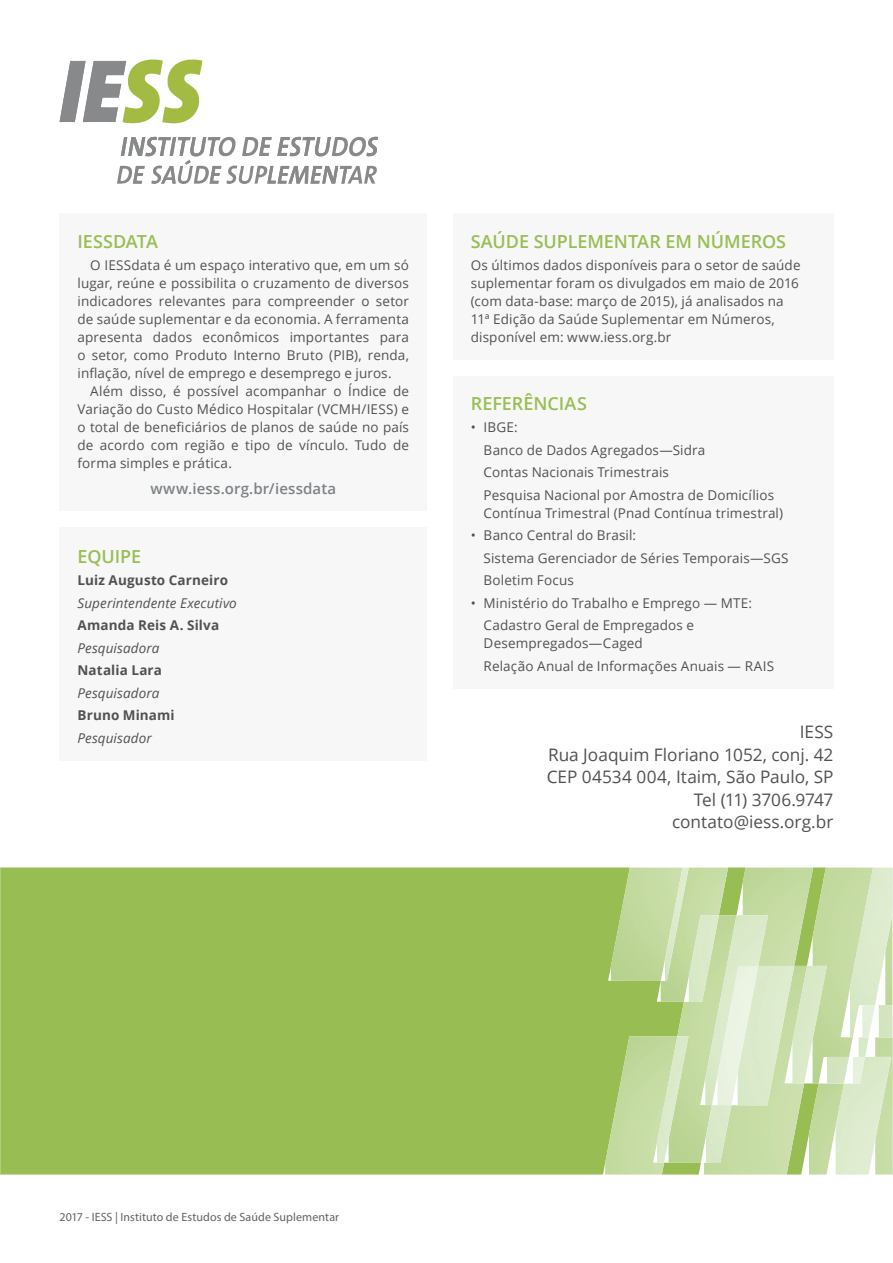
<style>
.page{position:relative;width:893px;height:1263px;background:#fff}
.page>*{position:absolute;margin:0;border:0;box-sizing:border-box;transform-origin:0 0}
.t1{font:600 18px "Open Sans";letter-spacing:-.005em;color:#99be53}
.t2{font:17.25px/22.5px "Open Sans";color:#505252;text-align:right}
.t3{font:600 15px "Open Sans";letter-spacing:.015em;color:#7c8385}
.t4{font:13.5px/18px "Open Sans";letter-spacing:.01em;color:#505252}
.t5{font:italic 13.5px "Open Sans";letter-spacing:.01em;color:#505252}
.t6{font:700 13.5px "Open Sans";letter-spacing:.01em;color:#505252}
.t7{font:12px "Myriad Pro";letter-spacing:.01em;color:#636366}
</style>
<div class="page">
<svg style="left:60px;top:60px;width:142px;height:64px"></svg>
<svg style="left:117px;top:136px;width:261px;height:48px"></svg>
<img style="left:879px;top:1005px;width:14px;height:170px">
<img style="left:883px;top:867px;width:10px;height:48px">
<svg style="left:809px;top:1174px;width:17px;height:1px"></svg>
<div style="left:1px;top:868px;width:808px;height:306px;background:#98bd53"></div>
<img style="left:669px;top:1002px;width:35px;height:161px">
<img style="left:661px;top:868px;width:67px;height:134px">
<img style="left:689px;top:915px;width:16px;height:87px">
<img style="left:605px;top:1036px;width:72px;height:138px">
<img style="left:657px;top:1036px;width:31px;height:127px">
<img style="left:611px;top:868px;width:54px;height:113px">
<img style="left:665px;top:868px;width:24px;height:113px">
<img style="left:813px;top:868px;width:46px;height:189px">
<img style="left:875px;top:1037px;width:17px;height:137px">
<img style="left:859px;top:1037px;width:10px;height:20px">
<img style="left:850px;top:868px;width:42px;height:169px">
<img style="left:862px;top:1005px;width:13px;height:32px">
<img style="left:743px;top:868px;width:70px;height:98px">
<img style="left:705px;top:915px;width:63px;height:51px">
<img style="left:809px;top:1083px;width:27px;height:91px">
<img style="left:836px;top:1057px;width:55px;height:117px">
<img style="left:853px;top:1057px;width:12px;height:27px">
<img style="left:704px;top:966px;width:103px;height:208px">
<img style="left:706px;top:1105px;width:25px;height:58px">
<img style="left:794px;top:966px;width:33px;height:117px">
<img style="left:758px;top:966px;width:36px;height:139px">
<img style="left:717px;top:966px;width:41px;height:139px">
<div style="left:453px;top:376px;width:380px;height:312px;background:#f7f7f8"></div>
<div style="left:453px;top:213px;width:380px;height:147px;background:#f7f7f8"></div>
<div style="left:60px;top:527px;width:367px;height:233px;background:#f7f7f8"></div>
<div style="left:60px;top:213px;width:367px;height:298px;background:#f7f7f8"></div>
<h1 class="t1" style="left:78px;top:229px;width:82px">IESSDATA</h1>
<p class="t4" style="left:78px;top:256px;width:333px;text-align:justify;text-indent:13px">O IESSdata é um espaço interativo que, em um só lugar, reúne e possibilita o cruzamento de diversos indicadores relevantes para compreender o setor de saúde suplementar e da economia. A ferramenta apresenta dados econômicos importantes para o setor, como Produto Interno Bruto (PIB), renda, inflação, nível de emprego e desemprego e juros.</p>
<p class="t4" style="left:78px;top:382px;width:333px;text-align:justify;text-indent:13px">Além disso, é possível acompanhar o Índice de Variação do Custo Médico Hospitalar (VCMH/IESS) e o total de beneficiários de planos de saúde no país de acordo com região e tipo de vínculo. Tudo de forma simples e prática.</p>
<p class="t3" style="left:150px;top:478px;width:187px">www.iess.org.br/iessdata</p>
<h1 class="t1" style="left:78px;top:544px;width:65px">EQUIPE</h1>
<p class="t6" style="left:78px;top:571px;width:152px">Luiz Augusto Carneiro</p>
<p class="t5" style="left:78px;top:593px;width:161px">Superintendente Executivo</p>
<p class="t6" style="left:78px;top:616px;width:143px">Amanda Reis A. Silva</p>
<p class="t5" style="left:78px;top:638px;width:83px">Pesquisadora</p>
<p class="t6" style="left:78px;top:661px;width:86px">Natalia Lara</p>
<p class="t5" style="left:78px;top:683px;width:83px">Pesquisadora</p>
<p class="t6" style="left:78px;top:706px;width:99px">Bruno Minami</p>
<p class="t5" style="left:78px;top:728px;width:76px">Pesquisador</p>
<h1 class="t1" style="left:471px;top:229px;width:317px">SAÚDE SUPLEMENTAR EM NÚMEROS</h1>
<p class="t4" style="left:471px;top:256px;width:331px">Os últimos dados disponíveis para o setor de saúde suplementar foram os divulgados em maio de 2016 (com data-base: março de 2015), já analisados na 11ª Edição da Saúde Suplementar em Números, disponível em: www.iess.org.br</p>
<h1 class="t1" style="left:471px;top:391px;width:118px">REFERÊNCIAS</h1>
<p class="t4" style="left:484px;top:416px;width:292px;line-height:22.5px;text-indent:-13px">• IBGE:<br>Banco de Dados Agregados—Sidra<br>Contas Nacionais Trimestrais<br>Pesquisa Nacional por Amostra de Domicílios</p>
<p class="t4" style="left:484px;top:503px;width:301px">Contínua Trimestral (Pnad Contínua trimestral)</p>
<p class="t4" style="left:484px;top:524px;width:306px;line-height:22.5px;text-indent:-13px">• Banco Central do Brasil:<br>Sistema Gerenciador de Séries Temporais—SGS<br>Boletim Focus</p>
<p class="t4" style="left:484px;top:591px;width:270px;line-height:22.5px;text-indent:-13px">• Ministério do Trabalho e Emprego — MTE:<br>Cadastro Geral de Empregados e</p>
<p class="t4" style="left:484px;top:632px;width:292px;line-height:22.5px">Desempregados—Caged<br>Relação Anual de Informações Anuais — RAIS</p>
<p class="t2" style="left:547px;top:720px;width:288px">IESS<br>Rua Joaquim Floriano 1052, conj. 42<br>CEP 04534 004, Itaim, São Paulo, SP<br>Tel (11) 3706.9747 contato@iess.org.br</p>
<p class="t7" style="left:60px;top:1210px;width:281px">2017 - IESS | Instituto de Estudos de Saúde Suplementar</p>
</div>
